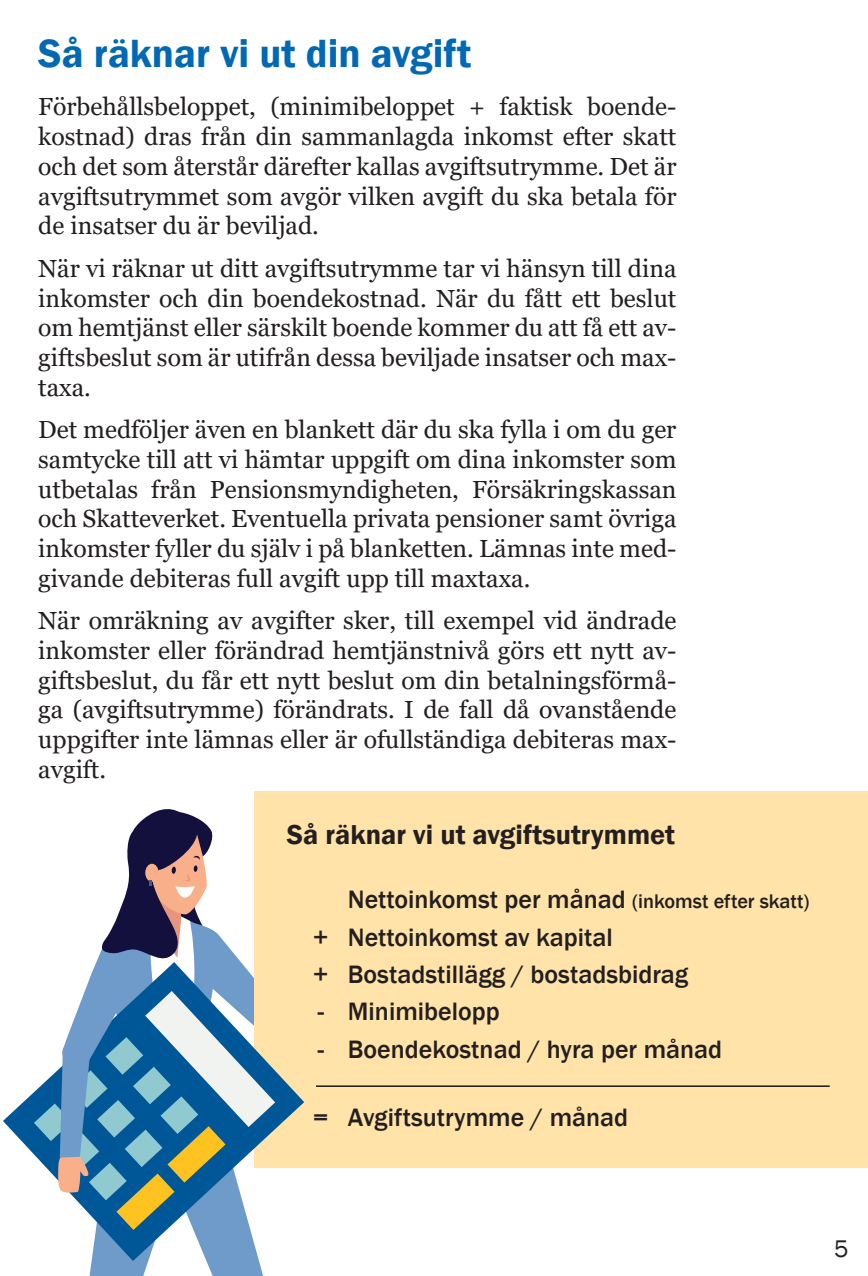
<style>
.page{position:relative;width:868px;height:1276px;background:#fff}
.page>*{position:absolute;margin:0;border:0;box-sizing:border-box;transform-origin:0 0}
.Rubrik{font:600 40.5px "Franklin Gothic";color:#0168b3}
.rubrik_3{font:600 28.12px "Franklin Gothic";color:#231f20}
.Rubrikstycke{font:500 25.88px "Franklin Gothic";color:#231f20}
.Brödtext{font:24.75px/29.7px "Georgia";color:#231f20;text-align:justify}
.t1{font:24.75px "Franklin Gothic";color:#231f20}
.s1{font-size:20.25px}
</style>
<div class="page">
<div style="left:254px;top:791px;width:613px;height:376px;background:#ffe3a9"></div>
<svg style="left:3px;top:1092px;width:31px;height:63px"></svg>
<svg style="left:34px;top:809px;width:359px;height:467px"></svg>
<hr style="left:316px;top:1085px;width:513px;height:2px;background:#231f20">
<p class="Rubrik" style="left:38px;top:28px;width:434px">Så räknar vi ut din avgift</p>
<p class="Brödtext" style="left:38px;top:93px;width:639px">Förbehållsbeloppet, (minimibeloppet + faktisk boende&shy;kostnad) dras från din sammanlagda inkomst efter skatt och det som återstår därefter kallas avgiftsutrymme. Det är avgiftsutrymmet som avgör vilken avgift du ska betala för de insatser du är beviljad.</p>
<p class="Brödtext" style="left:38px;top:254px;width:639px">När vi räknar ut ditt avgiftsutrymme tar vi hänsyn till dina inkomster och din boendekostnad. När du fått ett beslut om hemtjänst eller särskilt boende kommer du att få ett av&shy;giftsbeslut som är utifrån dessa beviljade insatser och max&shy;taxa.</p>
<p class="Brödtext" style="left:38px;top:415px;width:639px">Det medföljer även en blankett där du ska fylla i om du ger samtycke till att vi hämtar uppgift om dina inkomster som utbetalas från Pensionsmyndigheten, Försäkringskassan och Skatteverket. Eventuella privata pensioner samt övriga inkomster fyller du själv i på blanketten. Lämnas inte med&shy;givande debiteras full avgift upp till maxtaxa.</p>
<p class="Brödtext" style="left:38px;top:606px;width:639px">När omräkning av avgifter sker, till exempel vid ändrade inkomster eller förändrad hemtjänstnivå görs ett nytt av&shy;giftsbeslut, du får ett nytt beslut om din betalningsförmå&shy;ga (avgiftsutrymme) förändrats. I de fall då ovanstående uppgifter inte lämnas eller är ofullständiga debiteras max&shy;avgift.</p>
<p class="rubrik_3" style="left:287px;top:817px;width:390px">Så räknar vi ut avgiftsutrymmet</p>
<p class="Rubrikstycke" style="left:348px;top:883px;width:463px">Nettoinkomst per månad <span class="s1">(inkomst efter skatt)</span></p>
<p class="Rubrikstycke" style="left:313px;top:921px;width:301px">+ Nettoinkomst av kapital</p>
<p class="Rubrikstycke" style="left:313px;top:958px;width:376px">+ Bostadstillägg / bostadsbidrag</p>
<p class="Rubrikstycke" style="left:318px;top:996px;width:183px">- Minimibelopp</p>
<p class="Rubrikstycke" style="left:318px;top:1033px;width:406px">- Boendekostnad / hyra per månad</p>
<p class="Rubrikstycke" style="left:313px;top:1101px;width:316px">= Avgiftsutrymme / månad</p>
<p class="t1" style="left:834px;top:1233px;width:16px">5</p>
</div>
